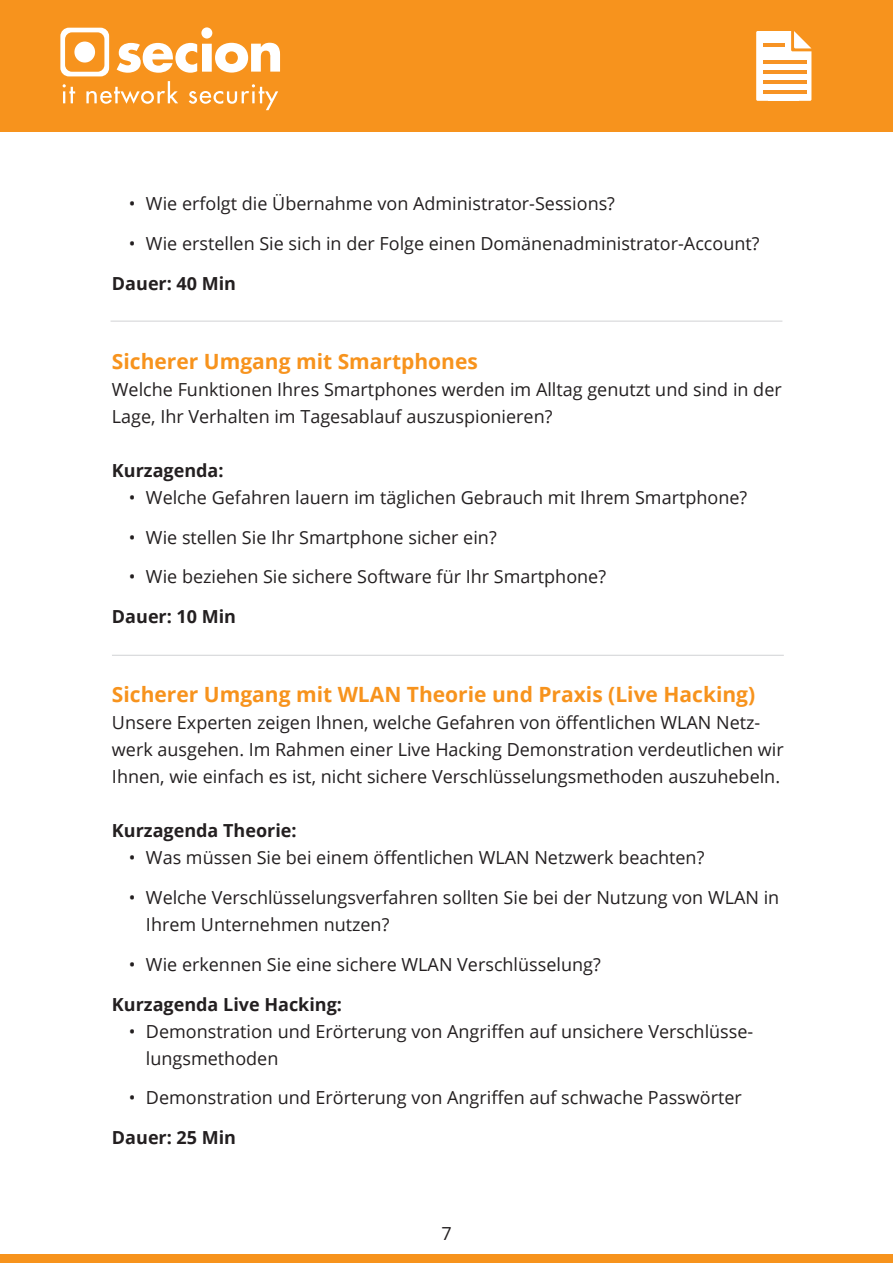
<style>
.page{position:relative;width:893px;height:1263px;background:#fff}
.page>*{position:absolute;margin:0;border:0;box-sizing:border-box;transform-origin:0 0}
.Überschrift_2{font:700 21px "Open Sans";color:#f7931d}
.t1{font:18px/27px "Open Sans";color:#231f20}
.t2{font:700 18px "Open Sans";color:#231f20}
</style>
<div class="page">
<div style="left:0;top:0;width:893px;height:132px;background:#f7931d"></div>
<svg style="left:60px;top:27px;width:220px;height:83px"></svg>
<div style="left:0;top:1254px;width:893px;height:9px;background:#f7931d"></div>
<svg style="left:756px;top:31px;width:55px;height:70px;background:#fef3e6"></svg>
<div style="left:768px;top:89px;width:31px;height:12px;background:#fff"></div>
<hr style="left:763px;top:70px;width:43px;height:4px;background:#f79324">
<hr style="left:763px;top:80px;width:43px;height:4px;background:#f79324">
<hr style="left:763px;top:90px;width:43px;height:4px;background:#f79324">
<hr style="left:763px;top:44px;width:21px;height:3px;background:#f79324">
<hr style="left:763px;top:60px;width:43px;height:4px;background:#f79324">
<hr style="left:111px;top:321px;width:671px;height:1px;background:#d1d2d4">
<hr style="left:112px;top:655px;width:672px;height:1px;background:#d1d2d4">
<p class="t1" style="left:129px;top:190px;width:487px">• Wie erfolgt die Übernahme von Administrator-Sessions?</p>
<p class="t1" style="left:129px;top:229px;width:632px">• Wie erstellen Sie sich in der Folge einen Domänenadministrator-Account?</p>
<p class="t2" style="left:112px;top:270px;width:126px">Dauer: 40 Min</p>
<p class="Überschrift_2" style="left:112px;top:346px;width:367px">Sicherer Umgang mit Smartphones</p>
<p class="t1" style="left:112px;top:375px;width:671px">Welche Funktionen Ihres Smartphones werden im Alltag genutzt und sind in der<br>Lage, Ihr Verhalten im Tagesablauf auszuspionieren?</p>
<p class="t2" style="left:112px;top:458px;width:113px">Kurzagenda:</p>
<p class="t1" style="left:129px;top:483px;width:620px">• Welche Gefahren lauern im täglichen Gebrauch mit Ihrem Smartphone?</p>
<p class="t1" style="left:129px;top:523px;width:369px">• Wie stellen Sie Ihr Smartphone sicher ein?</p>
<p class="t1" style="left:129px;top:563px;width:479px">• Wie beziehen Sie sichere Software für Ihr Smartphone?</p>
<p class="t2" style="left:112px;top:604px;width:126px">Dauer: 10 Min</p>
<p class="Überschrift_2" style="left:112px;top:680px;width:645px">Sicherer Umgang mit WLAN Theorie und Praxis (Live Hacking)</p>
<p class="t1" style="left:112px;top:709px;width:673px">Unsere Experten zeigen Ihnen, welche Gefahren von öffentlichen WLAN Netz&shy;werk ausgehen. Im Rahmen einer Live Hacking Demonstration verdeutlichen wir<br>Ihnen, wie einfach es ist, nicht sichere Verschlüsselungsmethoden auszuhebeln.</p>
<p class="t2" style="left:112px;top:818px;width:186px">Kurzagenda Theorie:</p>
<p class="t1" style="left:129px;top:844px;width:577px">• Was müssen Sie bei einem öffentlichen WLAN Netzwerk beachten?</p>
<p class="t1" style="left:146px;top:884px;width:635px;text-indent:-17px">• Welche Verschlüsselungsverfahren sollten Sie bei der Nutzung von WLAN in<br>Ihrem Unternehmen nutzen?</p>
<p class="t1" style="left:129px;top:950px;width:473px">• Wie erkennen Sie eine sichere WLAN Verschlüsselung?</p>
<p class="t2" style="left:112px;top:991px;width:232px">Kurzagenda Live Hacking:</p>
<p class="t1" style="left:146px;top:1017px;width:609px;text-indent:-17px">• Demonstration und Erörterung von Angriffen auf unsichere Verschlüsse&shy;lungsmethoden</p>
<p class="t1" style="left:129px;top:1084px;width:614px">• Demonstration und Erörterung von Angriffen auf schwache Passwörter</p>
<p class="t2" style="left:112px;top:1125px;width:126px">Dauer: 25 Min</p>
<p class="t1" style="left:441px;top:1219px;width:12px">7</p>
</div>
